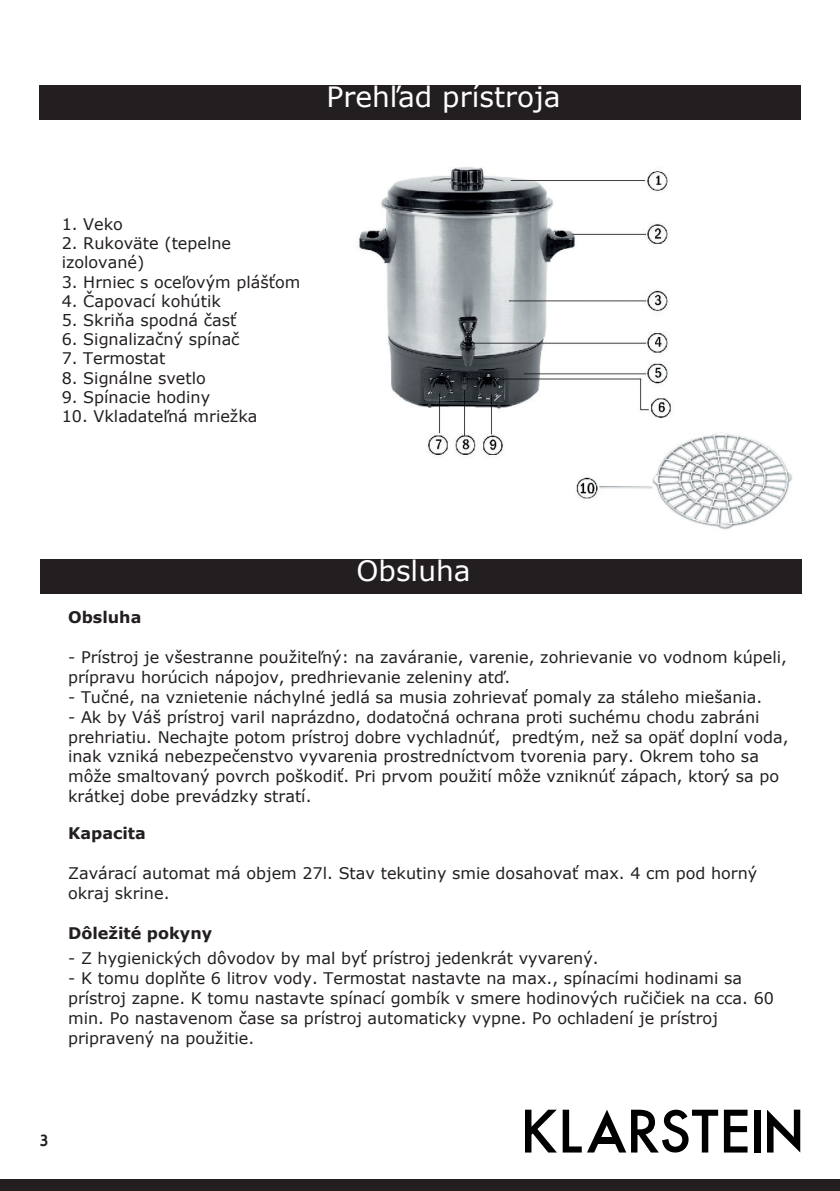
<style>
.page{position:relative;width:840px;height:1191px;background:#fff}
.page>*{position:absolute;margin:0;border:0;box-sizing:border-box;transform-origin:0 0}
.t1{font:28px "Verdana";color:#fff}
.t2{font:16px/19.8px "Verdana";color:#231f20}
.t3{font:700 16px "Verdana";color:#231f20}
.t4{font:700 16px "Cabin";color:#231f20}
</style>
<div class="page">
<div style="left:0;top:1179px;width:839px;height:12px;background:#231f20"></div>
<svg style="left:525px;top:1109px;width:31px;height:43px"></svg>
<svg style="left:723px;top:1109px;width:24px;height:43px"></svg>
<div style="left:753px;top:1109px;width:7px;height:43px;background:#000"></div>
<svg style="left:562px;top:1109px;width:155px;height:43px"></svg>
<div style="left:594px;top:1137px;width:24px;height:6px;background:#000"></div>
<svg style="left:767px;top:1109px;width:32px;height:43px"></svg>
<div style="left:40px;top:85px;width:760px;height:35px;background:#231f20"></div>
<div style="left:40px;top:558px;width:761px;height:35px;background:#231f20"></div>
<img style="left:359px;top:167px;width:434px;height:363px">
<h1 class="t1" style="left:326px;top:78px;width:235px">Prehľad prístroja</h1>
<p class="t2" style="left:62px;top:214px;width:63px">1. Veko</p>
<p class="t2" style="left:62px;top:233px;width:171px;line-height:19.2px">2. Rukoväte (tepelne izolované)</p>
<p class="t2" style="left:62px;top:272px;width:240px">3. Hrniec s oceľovým plášťom</p>
<p class="t2" style="left:62px;top:291px;width:161px">4. Čapovací kohútik</p>
<p class="t2" style="left:62px;top:310px;width:176px">5. Skriňa spodná časť</p>
<p class="t2" style="left:62px;top:329px;width:179px">6. Signalizačný spínač</p>
<p class="t2" style="left:62px;top:348px;width:105px">7. Termostat</p>
<p class="t2" style="left:62px;top:368px;width:146px">8. Signálne svetlo</p>
<p class="t2" style="left:62px;top:387px;width:150px">9. Spínacie hodiny</p>
<p class="t2" style="left:62px;top:406px;width:197px">10. Vkladateľná mriežka</p>
<h1 class="t1" style="left:356px;top:551px;width:116px">Obsluha</h1>
<p class="t3" style="left:68px;top:606px;width:75px">Obsluha</p>
<p class="t2" style="left:68px;top:647px;width:720px">- Prístroj je všestranne použiteľný: na zaváranie, varenie, zohrievanie vo vodnom kúpeli, prípravu horúcich nápojov, predhrievanie zeleniny atď.</p>
<p class="t2" style="left:68px;top:687px;width:695px">- Tučné, na vznietenie náchylné jedlá sa musia zohrievať pomaly za stáleho miešania.</p>
<p class="t2" style="left:68px;top:707px;width:721px">- Ak by Váš prístroj varil naprázdno, dodatočná ochrana proti suchému chodu zabráni prehriatiu. Nechajte potom prístroj dobre vychladnúť, predtým, než sa opäť doplní voda, inak vzniká nebezpečenstvo vyvarenia prostredníctvom tvorenia pary. Okrem toho sa môže smaltovaný povrch poškodiť. Pri prvom použití môže vzniknúť zápach, ktorý sa po krátkej dobe prevádzky stratí.</p>
<p class="t3" style="left:68px;top:822px;width:79px">Kapacita</p>
<p class="t2" style="left:68px;top:863px;width:690px">Zavárací automat má objem 27l. Stav tekutiny smie dosahovať max. 4 cm pod horný okraj skrine.</p>
<p class="t3" style="left:68px;top:922px;width:145px">Dôležité pokyny</p>
<p class="t2" style="left:68px;top:948px;width:532px">- Z hygienických dôvodov by mal byť prístroj jedenkrát vyvarený.</p>
<p class="t2" style="left:68px;top:968px;width:707px">- K tomu doplňte 6 litrov vody. Termostat nastavte na max., spínacími hodinami sa prístroj zapne. K tomu nastavte spínací gombík v smere hodinových ručičiek na cca. 60 min. Po nastavenom čase sa prístroj automaticky vypne. Po ochladení je prístroj pripravený na použitie.</p>
<p class="t4" style="left:40px;top:1130px;width:10px">3</p>
</div>
